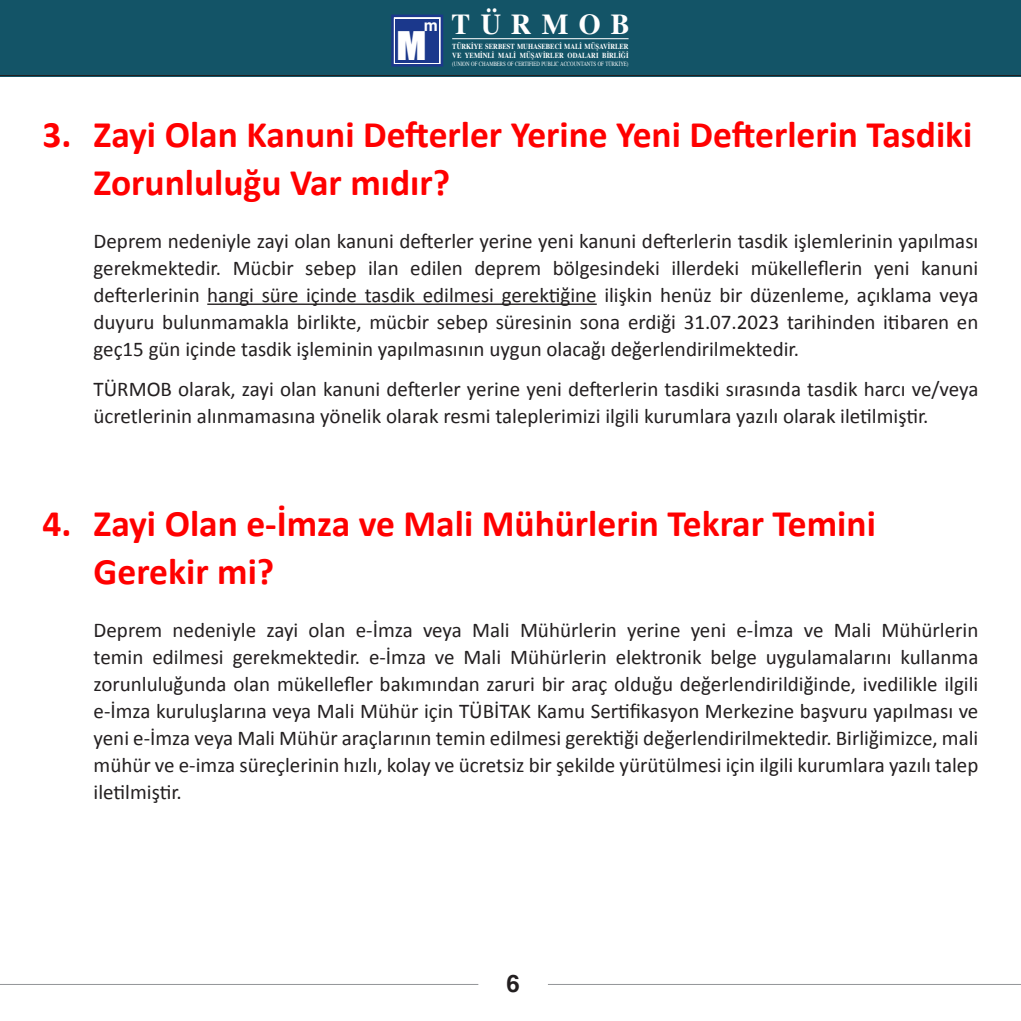
<style>
.page{position:relative;width:1021px;height:1021px;background:#fff}
.page>*{position:absolute;margin:0;border:0;box-sizing:border-box;transform-origin:0 0}
.Heading_1{font:700 37.5px/48px "Calibri";color:#f00}
.t1{font:36.15px "Impact";color:#fff;scale:1.16 1}
.t2{font:700 28.95px "Times";letter-spacing:.36em;color:#fff}
.t3{font:700 24px "Helvetica";color:#231f20}
.t4{font:21px/27px "Calibri";color:#231f20;text-align:justify}
.t5{font:700 15.9px "Helvetica";color:#fff}
.t6{font:700 7.65px/9.3px "Times";color:#fff;scale:.85 1}
.t7{font:6.3px "Times";color:#fff;scale:.78 1}
</style>
<div class="page">
<div style="left:0;top:0;width:1020px;height:77px;background:#135467"></div>
<hr style="left:452px;top:38px;width:176px;height:1px;background:#fff">
<div style="left:391px;top:15px;width:52px;height:52px;background:#1b388c;border:3px solid #1b388c"></div>
<hr style="left:0;top:75px;width:1020px;height:1px;background:#231f20">
<hr style="left:0;top:984px;width:478px;height:1px;background:#939598">
<hr style="left:548px;top:984px;width:472px;height:1px;background:#939598">
<hr style="left:207px;top:303px;width:389px;height:2px;background:#231f20">
<p class="t5" style="left:424px;top:16px;width:16px">m</p>
<h2 class="t1" style="left:396px;top:17px;width:27px">M</h2>
<h3 class="t2" style="left:451px;top:5px;width:180px">TÜRMOB</h3>
<p class="t6" style="left:452px;top:42px;width:209px">TÜRKİYE SERBEST MUHASEBECİ MALİ MÜŞAVİRLER<br>VE YEMİNLİ MALİ MÜŞAVİRLER ODALARI BİRLİĞİ</p>
<p class="t7" style="left:452px;top:59px;width:227px">(UNION OF CHAMBERS OF CERTIFIED PUBLIC ACCOUNTANTS OF TÜRKİYE)</p>
<p class="Heading_1" style="left:94px;top:111px;width:880px;text-indent:-51px">3. Zayi Olan Kanuni Defterler Yerine Yeni Defterlerin Tasdiki<br>Zorunluluğu Var mıdır?</p>
<p class="t4" style="left:94px;top:227px;width:886px">Deprem nedeniyle zayi olan kanuni defterler yerine yeni kanuni defterlerin tasdik işlemlerinin yapılması gerekmektedir. Mücbir sebep ilan edilen deprem bölgesindeki illerdeki mükelleflerin yeni kanuni defterlerinin hangi süre içinde tasdik edilmesi gerektiğine ilişkin henüz bir düzenleme, açıklama veya duyuru bulunmamakla birlikte, mücbir sebep süresinin sona erdiği 31.07.2023 tarihinden itibaren en geç15 gün içinde tasdik işleminin yapılmasının uygun olacağı değerlendirilmektedir.</p>
<p class="t4" style="left:94px;top:375px;width:886px">TÜRMOB olarak, zayi olan kanuni defterler yerine yeni defterlerin tasdiki sırasında tasdik harcı ve/veya ücretlerinin alınmamasına yönelik olarak resmi taleplerimizi ilgili kurumlara yazılı olarak iletilmiştir.</p>
<p class="Heading_1" style="left:94px;top:499px;width:783px;text-indent:-51px">4. Zayi Olan e-İmza ve Mali Mühürlerin Tekrar Temini<br>Gerekir mi?</p>
<p class="t4" style="left:94px;top:616px;width:886px">Deprem nedeniyle zayi olan e-İmza veya Mali Mühürlerin yerine yeni e-İmza ve Mali Mühürlerin temin edilmesi gerekmektedir. e-İmza ve Mali Mühürlerin elektronik belge uygulamalarını kullanma zorunluluğunda olan mükellefler bakımından zaruri bir araç olduğu değerlendirildiğinde, ivedilikle ilgili e-İmza kuruluşlarına veya Mali Mühür için TÜBİTAK Kamu Sertifikasyon Merkezine başvuru yapılması ve yeni e-İmza veya Mali Mühür araçlarının temin edilmesi gerektiği değerlendirilmektedir. Birliğimizce, mali mühür ve e-imza süreçlerinin hızlı, kolay ve ücretsiz bir şekilde yürütülmesi için ilgili kurumlara yazılı talep iletilmiştir.</p>
<p class="t3" style="left:506px;top:968px;width:15px">6</p>
</div>
